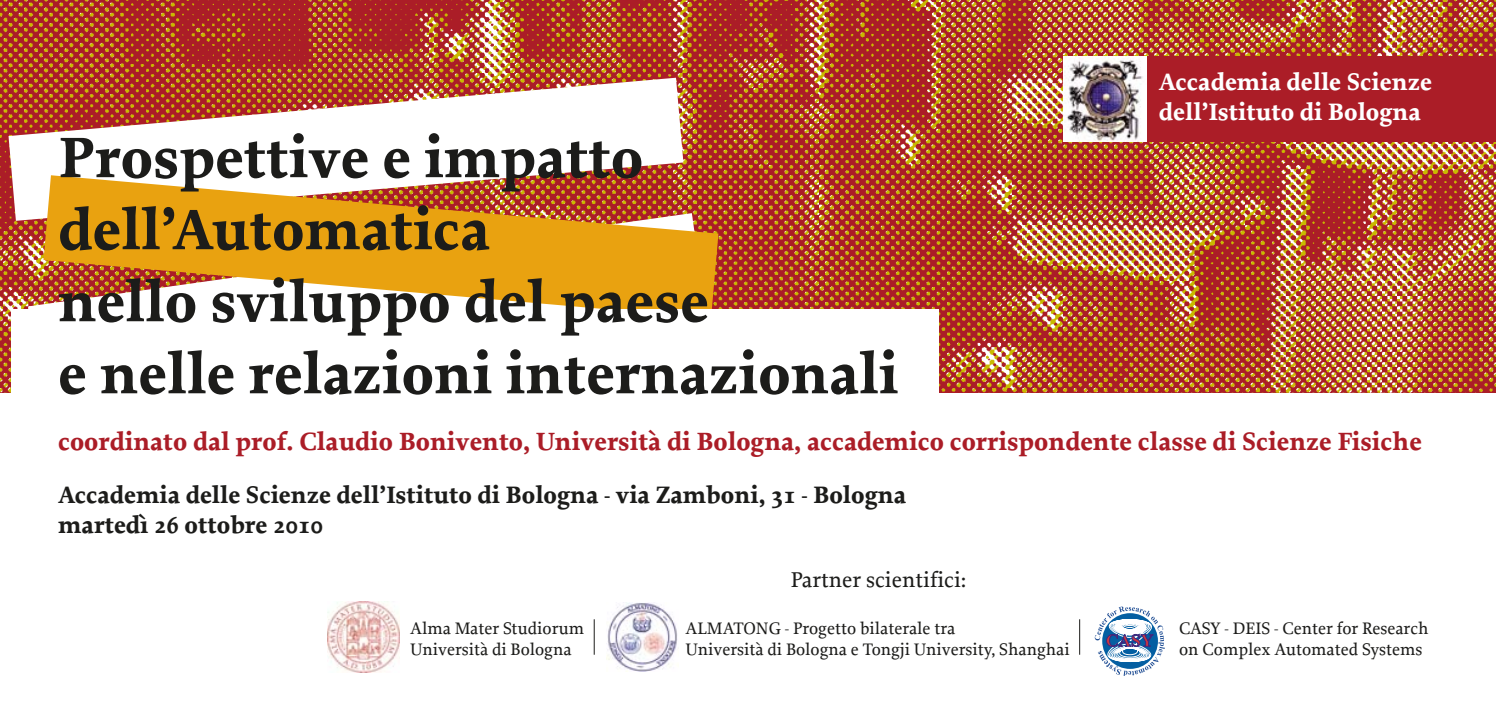
<style>
.page{position:relative;width:1496px;height:718px;background:#fff}
.page>*{position:absolute;margin:0;border:0;box-sizing:border-box;transform-origin:0 0}
.t1{font:700 60px/72px "Proforma";color:#1c1c1a}
.t2{font:700 26.25px "Proforma";color:#ab1d27}
.t3{font:700 25px/30px "Proforma";color:#1c1c1a}
.t4{font:700 25px/30px "Proforma";color:#fff}
.t5{font:500 22.5px "Proforma";color:#1c1c1a}
.t6{font:500 17.5px/21px "Proforma";color:#1c1c1a}
</style>
<div class="page">
<img style="left:0;top:0;width:1495px;height:392px">
<div style="left:1063px;top:56px;width:432px;height:85px;background:#ab1d27"></div>
<img style="left:1063px;top:56px;width:82px;height:85px">
<svg style="left:1094px;top:606px;width:70px;height:70px"></svg>
<img style="left:607px;top:603px;width:72px;height:68px">
<hr style="left:1079px;top:619px;width:1px;height:35px;background:#1c1c1a">
<img style="left:328px;top:601px;width:72px;height:71px">
<hr style="left:594px;top:619px;width:1px;height:35px;background:#1c1c1a">
<svg style="left:9px;top:78px;width:674px;height:143px"></svg>
<svg style="left:44px;top:175px;width:674px;height:134px;fill:#e9a210"></svg>
<div style="left:11px;top:309px;width:927px;height:85px;background:#fff"></div>
<h1 class="t1" style="left:58px;top:126px;width:841px">Prospettive e impatto dell’Automatica<br>nello sviluppo del paese<br>e nelle relazioni internazionali</h1>
<h3 class="t4" style="left:1158px;top:68px;width:274px">Accademia delle Scienze dell’Istituto di Bologna</h3>
<h2 class="t2" style="left:58px;top:430px;width:1365px">coordinato dal prof. Claudio Bonivento, Università di Bologna, accademico corrispondente classe di Scienze Fisiche</h2>
<h3 class="t3" style="left:58px;top:482px;width:849px">Accademia delle Scienze dell’Istituto di Bologna - via Zamboni, 31 - Bologna martedì 26 ottobre 2010</h3>
<p class="t6" style="left:410px;top:619px;width:175px">Alma Mater Studiorum<br>Università di Bologna</p>
<p class="t5" style="left:790px;top:570px;width:177px">Partner scientifici:</p>
<p class="t6" style="left:685px;top:619px;width:385px">ALMATONG - Progetto bilaterale tra<br>Università di Bologna e Tongji University, Shanghai</p>
<p class="t6" style="left:1179px;top:619px;width:251px">CASY - DEIS - Center for Research on Complex Automated Systems</p>
</div>
